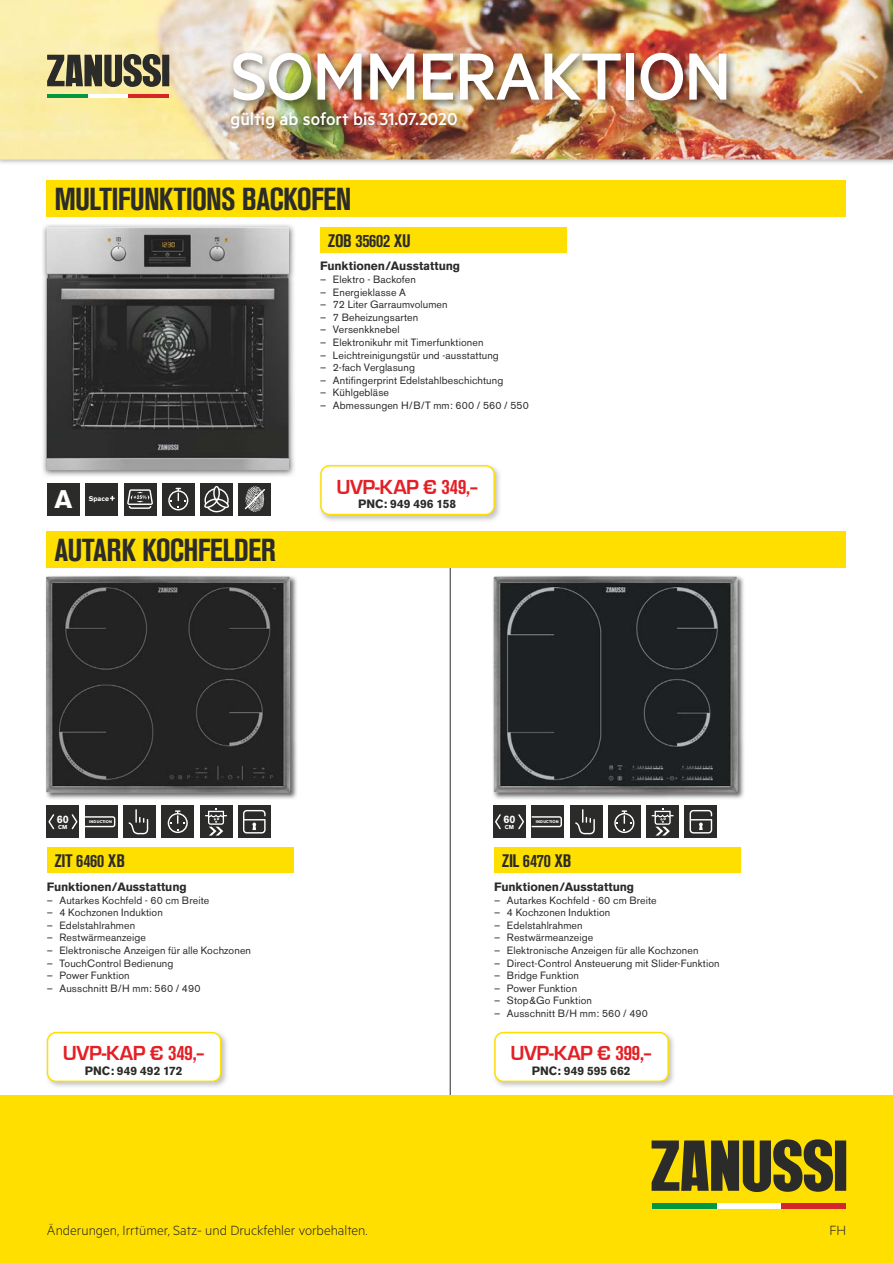
<style>
.page{position:relative;width:893px;height:1263px;background:#fff}
.page>*{position:absolute;margin:0;border:0;box-sizing:border-box;transform-origin:0 0}
.t1{font:500 75px "Metric";letter-spacing:-.02em;color:#fff}
.t2{font:700 condensed 31.5px "Akzidenz Grotesk BE";letter-spacing:-.025em;color:#2b2b2a}
.t3{font:700 25.35px "Akzidenz Grotesk Pro";color:#fff}
.t4{font:700 21px "Eurostile";letter-spacing:-.02em;color:#e41f25}
.t5{font:500 19.5px "Metric";color:#fff}
.t6{font:700 condensed 18px "Akzidenz Grotesk BE";letter-spacing:-.01em;color:#2b2b2a}
.t7{font:300 15px "Metric";color:#2b2b2a}
.t8{font:700 12px "Akzidenz Grotesk BE";letter-spacing:-.005em;color:#2b2b2a}
.t9{font:700 10.65px "Akzidenz Grotesk Pro";color:#fff}
.t10{font:10.5px "Akzidenz Grotesk BE";letter-spacing:.01em;color:#2b2b2a}
.t11{font:700 6.75px "Akzidenz Grotesk Pro";color:#fff}
.t12{font:700 5.7px "Akzidenz Grotesk Pro";color:#fff}
.t13{font:700 3.9px "Akzidenz Grotesk Pro";letter-spacing:.02em;color:#fff}
.s1{font-family:"Akzidenz Grotesk BE";font-stretch:condensed}
</style>
<div class="page">
<hr style="left:450px;top:550px;width:1px;height:551px;background:#2b2b2a">
<div style="left:0;top:1095px;width:893px;height:168px;background:#ffdf00"></div>
<img style="left:0;top:159px;width:893px;height:4px">
<img style="left:0;top:0;width:893px;height:159px">
<hr style="left:88px;top:95px;width:41px;height:3px;background:#fff">
<hr style="left:47px;top:95px;width:41px;height:3px;background:#00973f">
<hr style="left:129px;top:95px;width:40px;height:3px;background:#d52528">
<svg style="left:47px;top:54px;width:122px;height:33px"></svg>
<img style="left:226px;top:48px;width:511px;height:91px">
<div style="left:47px;top:180px;width:799px;height:36px;background:#ffdf00"></div>
<img style="left:42px;top:224px;width:253px;height:252px">
<img style="left:46px;top:227px;width:243px;height:243px">
<div style="left:320px;top:227px;width:247px;height:25px;background:#ffdf00"></div>
<img style="left:320px;top:465px;width:180px;height:56px">
<div style="left:321px;top:466px;width:173px;height:48px;background:#fff;border-radius:9px"></div>
<div style="left:320px;top:465px;width:175px;height:50px;border:2px solid #ffdf00;border-radius:9px"></div>
<div style="left:86px;top:483px;width:32px;height:32px;background:#2b2b2a"></div>
<svg style="left:110px;top:496px;width:5px;height:5px"></svg>
<div style="left:162px;top:483px;width:32px;height:32px;background:#2b2b2a"></div>
<svg style="left:168px;top:488px;width:20px;height:22px"></svg>
<div style="left:200px;top:483px;width:33px;height:32px;background:#2b2b2a"></div>
<svg style="left:204px;top:486px;width:25px;height:26px"></svg>
<div style="left:239px;top:483px;width:32px;height:32px;background:#2b2b2a"></div>
<svg style="left:245px;top:486px;width:20px;height:26px"></svg>
<div style="left:124px;top:483px;width:32px;height:32px;background:#2b2b2a"></div>
<svg style="left:127px;top:489px;width:26px;height:20px"></svg>
<div style="left:47px;top:483px;width:33px;height:32px;background:#2b2b2a"></div>
<div style="left:716px;top:1204px;width:65px;height:5px;background:#fff"></div>
<div style="left:652px;top:1204px;width:64px;height:5px;background:#00973f"></div>
<div style="left:781px;top:1204px;width:65px;height:5px;background:#d52528"></div>
<svg style="left:652px;top:1139px;width:194px;height:53px"></svg>
<img style="left:46px;top:576px;width:251px;height:223px">
<img style="left:46px;top:576px;width:244px;height:217px">
<div style="left:85px;top:805px;width:32px;height:33px;background:#2b2b2a"></div>
<svg style="left:85px;top:816px;width:30px;height:11px"></svg>
<div style="left:123px;top:805px;width:33px;height:33px;background:#2b2b2a"></div>
<svg style="left:128px;top:809px;width:20px;height:25px"></svg>
<div style="left:162px;top:805px;width:32px;height:33px;background:#2b2b2a"></div>
<svg style="left:168px;top:810px;width:20px;height:23px"></svg>
<div style="left:200px;top:805px;width:32px;height:33px;background:#2b2b2a"></div>
<svg style="left:205px;top:808px;width:22px;height:27px"></svg>
<div style="left:238px;top:805px;width:32px;height:33px;background:#2b2b2a"></div>
<svg style="left:243px;top:810px;width:23px;height:23px"></svg>
<div style="left:47px;top:805px;width:32px;height:33px;background:#2b2b2a"></div>
<svg style="left:48px;top:814px;width:6px;height:15px"></svg>
<svg style="left:72px;top:814px;width:5px;height:15px"></svg>
<div style="left:47px;top:848px;width:247px;height:25px;background:#ffdf00"></div>
<img style="left:46px;top:1031px;width:181px;height:56px">
<div style="left:48px;top:1033px;width:173px;height:48px;background:#fff;border-radius:9px"></div>
<div style="left:47px;top:1032px;width:174px;height:50px;border:2px solid #ffdf00;border-radius:9px"></div>
<div style="left:47px;top:531px;width:799px;height:37px;background:#ffdf00"></div>
<img style="left:493px;top:576px;width:251px;height:223px">
<img style="left:493px;top:576px;width:245px;height:216px">
<div style="left:494px;top:848px;width:247px;height:25px;background:#ffdf00"></div>
<img style="left:494px;top:1031px;width:180px;height:56px">
<div style="left:495px;top:1033px;width:173px;height:48px;background:#fff;border-radius:9px"></div>
<div style="left:494px;top:1032px;width:175px;height:50px;border:2px solid #ffdf00;border-radius:9px"></div>
<div style="left:532px;top:805px;width:32px;height:33px;background:#2b2b2a"></div>
<svg style="left:532px;top:816px;width:30px;height:11px"></svg>
<div style="left:570px;top:805px;width:32px;height:33px;background:#2b2b2a"></div>
<svg style="left:575px;top:809px;width:20px;height:25px"></svg>
<div style="left:608px;top:805px;width:32px;height:33px;background:#2b2b2a"></div>
<svg style="left:614px;top:810px;width:20px;height:23px"></svg>
<div style="left:646px;top:805px;width:33px;height:33px;background:#2b2b2a"></div>
<svg style="left:652px;top:808px;width:22px;height:27px"></svg>
<div style="left:685px;top:805px;width:32px;height:33px;background:#2b2b2a"></div>
<svg style="left:690px;top:810px;width:22px;height:23px"></svg>
<div style="left:493px;top:805px;width:33px;height:33px;background:#2b2b2a"></div>
<svg style="left:495px;top:814px;width:6px;height:15px"></svg>
<svg style="left:518px;top:814px;width:6px;height:15px"></svg>
<h1 class="t1" style="left:230px;top:30px;width:502px">SOMMERAKTION</h1>
<h3 class="t5" style="left:230px;top:107px;width:229px">gültig ab sofort bis 31.07.2020</h3>
<h2 class="t2" style="left:54px;top:188px;width:299px">MULTIFUNKTIONS BACKOFEN</h2>
<h3 class="t6" style="left:328px;top:234px;width:84px">ZOB 35602 XU</h3>
<h3 class="t3" style="left:55px;top:484px;width:19px">A</h3>
<p class="t11" style="left:89px;top:495px;width:22px">Space</p>
<h2 class="t2" style="left:54px;top:539px;width:223px">AUTARK KOCHFELDER</h2>
<p class="t8" style="left:320px;top:259px;width:141px">Funktionen/Ausstattung</p>
<p class="t10" style="left:320px;top:275px;width:97px">– Elektro - Backofen</p>
<p class="t10" style="left:320px;top:288px;width:87px">– Energieklasse A</p>
<p class="t10" style="left:320px;top:301px;width:129px">– 72 Liter Garraumvolumen</p>
<p class="t10" style="left:320px;top:313px;width:99px">– 7 Beheizungsarten</p>
<p class="t10" style="left:320px;top:326px;width:81px">– Versenkknebel</p>
<p class="t10" style="left:320px;top:338px;width:165px">– Elektronikuhr mit Timerfunktionen</p>
<p class="t10" style="left:320px;top:351px;width:180px">– Leichtreinigungstür und -ausstattung</p>
<p class="t10" style="left:320px;top:364px;width:96px">– 2-fach Verglasung</p>
<p class="t10" style="left:320px;top:376px;width:185px">– Antifingerprint Edelstahlbeschichtung</p>
<p class="t10" style="left:320px;top:389px;width:70px">– Kühlgebläse</p>
<p class="t10" style="left:320px;top:401px;width:210px">– Abmessungen H/B/T mm: 600 / 560 / 550</p>
<h3 class="t4" style="left:336px;top:477px;width:143px">UVP-KAP € <span class="s1">349,–</span></h3>
<p class="t8" style="left:358px;top:497px;width:100px">PNC: 949 496 158</p>
<p class="t9" style="left:57px;top:813px;width:14px">60</p>
<p class="t13" style="left:89px;top:819px;width:24px">INDUCTION</p>
<p class="t12" style="left:58px;top:823px;width:11px">CM</p>
<h3 class="t6" style="left:54px;top:854px;width:72px">ZIT 6460 XB</h3>
<p class="t8" style="left:47px;top:880px;width:141px">Funktionen/Ausstattung</p>
<p class="t10" style="left:47px;top:896px;width:164px">– Autarkes Kochfeld - 60 cm Breite</p>
<p class="t10" style="left:47px;top:909px;width:118px">– 4 Kochzonen Induktion</p>
<p class="t10" style="left:47px;top:921px;width:90px">– Edelstahlrahmen</p>
<p class="t10" style="left:47px;top:934px;width:101px">– Restwärmeanzeige</p>
<p class="t10" style="left:47px;top:946px;width:206px">– Elektronische Anzeigen für alle Kochzonen</p>
<p class="t10" style="left:47px;top:959px;width:128px">– TouchControl Bedienung</p>
<p class="t10" style="left:47px;top:972px;width:84px">– Power Funktion</p>
<p class="t10" style="left:47px;top:984px;width:155px">– Ausschnitt B/H mm: 560 / 490</p>
<h3 class="t4" style="left:63px;top:1044px;width:143px">UVP-KAP € <span class="s1">349,–</span></h3>
<p class="t8" style="left:85px;top:1064px;width:99px">PNC: 949 492 172</p>
<p class="t9" style="left:503px;top:813px;width:14px">60</p>
<p class="t13" style="left:536px;top:819px;width:24px">INDUCTION</p>
<p class="t12" style="left:505px;top:823px;width:11px">CM</p>
<h3 class="t6" style="left:502px;top:854px;width:71px">ZIL 6470 XB</h3>
<p class="t8" style="left:494px;top:880px;width:141px">Funktionen/Ausstattung</p>
<p class="t10" style="left:494px;top:896px;width:164px">– Autarkes Kochfeld - 60 cm Breite</p>
<p class="t10" style="left:494px;top:909px;width:118px">– 4 Kochzonen Induktion</p>
<p class="t10" style="left:494px;top:921px;width:90px">– Edelstahlrahmen</p>
<p class="t10" style="left:494px;top:934px;width:101px">– Restwärmeanzeige</p>
<p class="t10" style="left:494px;top:946px;width:206px">– Elektronische Anzeigen für alle Kochzonen</p>
<p class="t10" style="left:494px;top:959px;width:227px">– Direct-Control Ansteuerung mit Slider-Funktion</p>
<p class="t10" style="left:494px;top:972px;width:86px">– Bridge Funktion</p>
<p class="t10" style="left:494px;top:984px;width:84px">– Power Funktion</p>
<p class="t10" style="left:494px;top:997px;width:99px">– Stop&amp;Go Funktion</p>
<p class="t10" style="left:494px;top:1009px;width:155px">– Ausschnitt B/H mm: 560 / 490</p>
<h3 class="t4" style="left:510px;top:1044px;width:143px">UVP-KAP € <span class="s1">399,–</span></h3>
<p class="t8" style="left:532px;top:1064px;width:100px">PNC: 949 595 662</p>
<h3 class="t7" style="left:47px;top:1224px;width:322px">Änderungen, Irrtümer, Satz- und Druckfehler vorbehalten.</h3>
<h3 class="t7" style="left:829px;top:1224px;width:18px">FH</h3>
</div>
